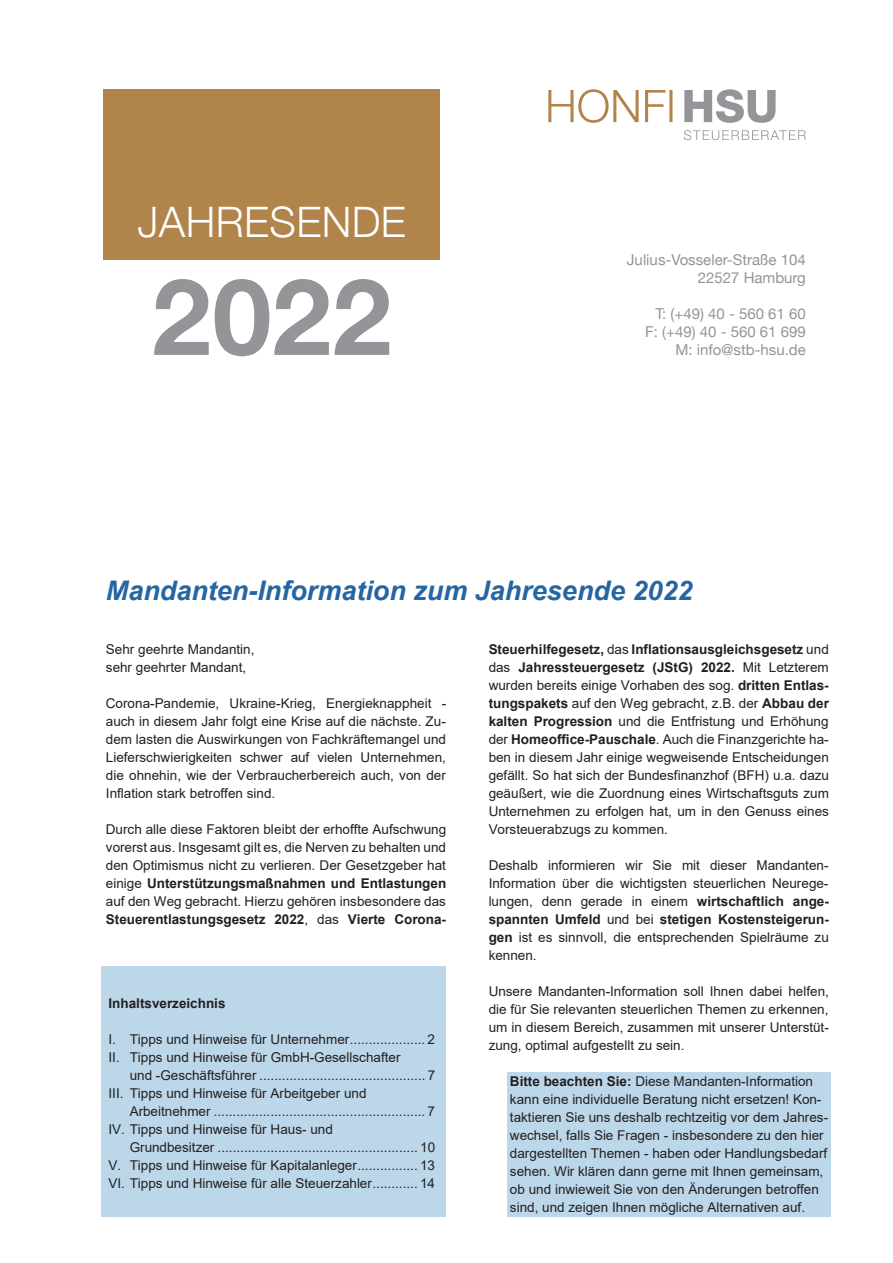
<style>
.page{position:relative;width:893px;height:1263px;background:#fff}
.page>*{position:absolute;margin:0;border:0;box-sizing:border-box;transform-origin:0 0}
.t1{font:700 106.2px "Helvetica Neue";color:#939598}
.t2{font:300 42px "Helvetica Neue";letter-spacing:.01em;color:#fff}
.t3{font:italic 700 27px "Arial";color:#2565a1}
.t4{font:15px/18px "Helvetica Neue";color:#939598;text-align:right}
.t5{font:13.5px/18px "Arial";color:#231f20;text-align:justify}
.t6{font:700 13.5px "Arial";color:#231f20}
.s1{font-weight:700}
</style>
<div class="page">
<div style="left:508px;top:1072px;width:323px;height:18px;background:#bcd7e9"></div>
<div style="left:508px;top:1090px;width:323px;height:18px;background:#bcd7e9"></div>
<div style="left:508px;top:1108px;width:323px;height:18px;background:#bcd7e9"></div>
<div style="left:508px;top:1126px;width:323px;height:18px;background:#bcd7e9"></div>
<div style="left:508px;top:1144px;width:323px;height:18px;background:#bcd7e9"></div>
<div style="left:508px;top:1162px;width:323px;height:18px;background:#bcd7e9"></div>
<div style="left:508px;top:1180px;width:323px;height:18px;background:#bcd7e9"></div>
<div style="left:508px;top:1198px;width:323px;height:18px;background:#bcd7e9"></div>
<div style="left:100px;top:965px;width:347px;height:29px;background:#bcd7e9"></div>
<div style="left:100px;top:994px;width:347px;height:36px;background:#bcd7e9"></div>
<div style="left:100px;top:1030px;width:347px;height:18px;background:#bcd7e9"></div>
<div style="left:100px;top:1048px;width:347px;height:18px;background:#bcd7e9"></div>
<div style="left:100px;top:1066px;width:347px;height:18px;background:#bcd7e9"></div>
<div style="left:100px;top:1084px;width:347px;height:18px;background:#bcd7e9"></div>
<div style="left:100px;top:1102px;width:347px;height:18px;background:#bcd7e9"></div>
<div style="left:100px;top:1120px;width:347px;height:18px;background:#bcd7e9"></div>
<div style="left:100px;top:1138px;width:347px;height:18px;background:#bcd7e9"></div>
<div style="left:100px;top:1156px;width:347px;height:18px;background:#bcd7e9"></div>
<div style="left:100px;top:1174px;width:347px;height:18px;background:#bcd7e9"></div>
<div style="left:100px;top:1192px;width:347px;height:25px;background:#bcd7e9"></div>
<div style="left:103px;top:90px;width:337px;height:170px;background:#b0844b"></div>
<svg style="left:684px;top:89px;width:92px;height:34px"></svg>
<svg style="left:548px;top:89px;width:124px;height:34px"></svg>
<svg style="left:684px;top:130px;width:122px;height:10px"></svg>
<h2 class="t2" style="left:138px;top:188px;width:270px">JAHRESENDE</h2>
<h1 class="t1" style="left:152px;top:234px;width:241px">2022</h1>
<p class="t4" style="left:627px;top:252px;width:180px">Julius-Vosseler-Straße 104<br>22527 Hamburg</p>
<p class="t4" style="left:645px;top:306px;width:162px">T: (+49) 40 - 560 61 60<br>F: (+49) 40 - 560 61 699<br>M: info@stb-hsu.de</p>
<h3 class="t3" style="left:106px;top:572px;width:588px">Mandanten-Information zum Jahresende 2022</h3>
<p class="t5" style="left:106px;top:640px;width:150px">Sehr geehrte Mandantin, sehr geehrter Mandant,</p>
<p class="t5" style="left:106px;top:694px;width:342px">Corona-Pandemie, Ukraine-Krieg, Energieknappheit - auch in diesem Jahr folgt eine Krise auf die nächste. Zu&shy;dem lasten die Auswirkungen von Fachkräftemangel und Lieferschwierigkeiten schwer auf vielen Unternehmen, die ohnehin, wie der Verbraucherbereich auch, von der Inflation stark betroffen sind.</p>
<p class="t5" style="left:106px;top:820px;width:342px">Durch alle diese Faktoren bleibt der erhoffte Aufschwung vorerst aus. Insgesamt gilt es, die Nerven zu behalten und den Optimismus nicht zu verlieren. Der Gesetzgeber hat einige <span class="s1">Unterstützungsmaßnahmen und Entlastungen </span>auf den Weg gebracht. Hierzu gehören insbesondere das <span class="s1">Steuerentlastungsgesetz 2022</span>, das <span class="s1">Vierte Corona-</span></p>
<p class="t6" style="left:108px;top:994px;width:119px">Inhaltsverzeichnis</p>
<p class="t5" style="left:108px;top:1030px;width:328px">I. Tipps und Hinweise für Unternehmer .................... 2<br>II. Tipps und Hinweise für GmbH-Gesellschafter</p>
<p class="t5" style="left:108px;top:1066px;width:328px;text-indent:21px">und -Geschäftsführer ............................................ 7<br>III. Tipps und Hinweise für Arbeitgeber und</p>
<p class="t5" style="left:108px;top:1102px;width:328px;text-indent:21px">Arbeitnehmer ........................................................ 7<br>IV. Tipps und Hinweise für Haus- und</p>
<p class="t5" style="left:108px;top:1138px;width:328px;text-indent:21px">Grundbesitzer ..................................................... 10<br>V. Tipps und Hinweise für Kapitalanleger ................ 13<br>VI. Tipps und Hinweise für alle Steuerzahler ............ 14</p>
<p class="t5" style="left:489px;top:640px;width:342px"><span class="s1">Steuerhilfegesetz,</span> das <span class="s1">Inflationsausgleichsgesetz</span> und das <span class="s1">Jahressteuergesetz (JStG) 2022.</span> Mit Letzterem wurden bereits einige Vorhaben des sog. <span class="s1">dritten Entlas&shy;tungspakets</span> auf den Weg gebracht, z.B. der <span class="s1">Abbau der kalten Progression</span> und die Entfristung und Erhöhung der <span class="s1">Homeoffice-Pauschale</span>. Auch die Finanzgerichte ha&shy;ben in diesem Jahr einige wegweisende Entscheidungen gefällt. So hat sich der Bundesfinanzhof (BFH) u.a. dazu geäußert, wie die Zuordnung eines Wirtschaftsguts zum Unternehmen zu erfolgen hat, um in den Genuss eines Vorsteuerabzugs zu kommen.</p>
<p class="t5" style="left:489px;top:856px;width:342px">Deshalb informieren wir Sie mit dieser Mandanten-Information über die wichtigsten steuerlichen Neurege&shy;lungen, denn gerade in einem <span class="s1">wirtschaftlich ange&shy;spannten Umfeld</span> und bei <span class="s1">stetigen Kostensteigerun&shy;gen</span> ist es sinnvoll, die entsprechenden Spielräume zu kennen.</p>
<p class="t5" style="left:489px;top:982px;width:342px">Unsere Mandanten-Information soll Ihnen dabei helfen, die für Sie relevanten steuerlichen Themen zu erkennen, um in diesem Bereich, zusammen mit unserer Unterstüt&shy;zung, optimal aufgestellt zu sein.</p>
<p class="t5" style="left:510px;top:1072px;width:320px;text-align:left"><span class="s1">Bitte beachten Sie:</span> Diese Mandanten-Information kann eine individuelle Beratung nicht ersetzen! Kon&shy;taktieren Sie uns deshalb rechtzeitig vor dem Jahres&shy;wechsel, falls Sie Fragen - insbesondere zu den hier dargestellten Themen - haben oder Handlungsbedarf sehen. Wir klären dann gerne mit Ihnen gemeinsam, ob und inwieweit Sie von den Änderungen betroffen sind, und zeigen Ihnen mögliche Alternativen auf.</p>
</div>
